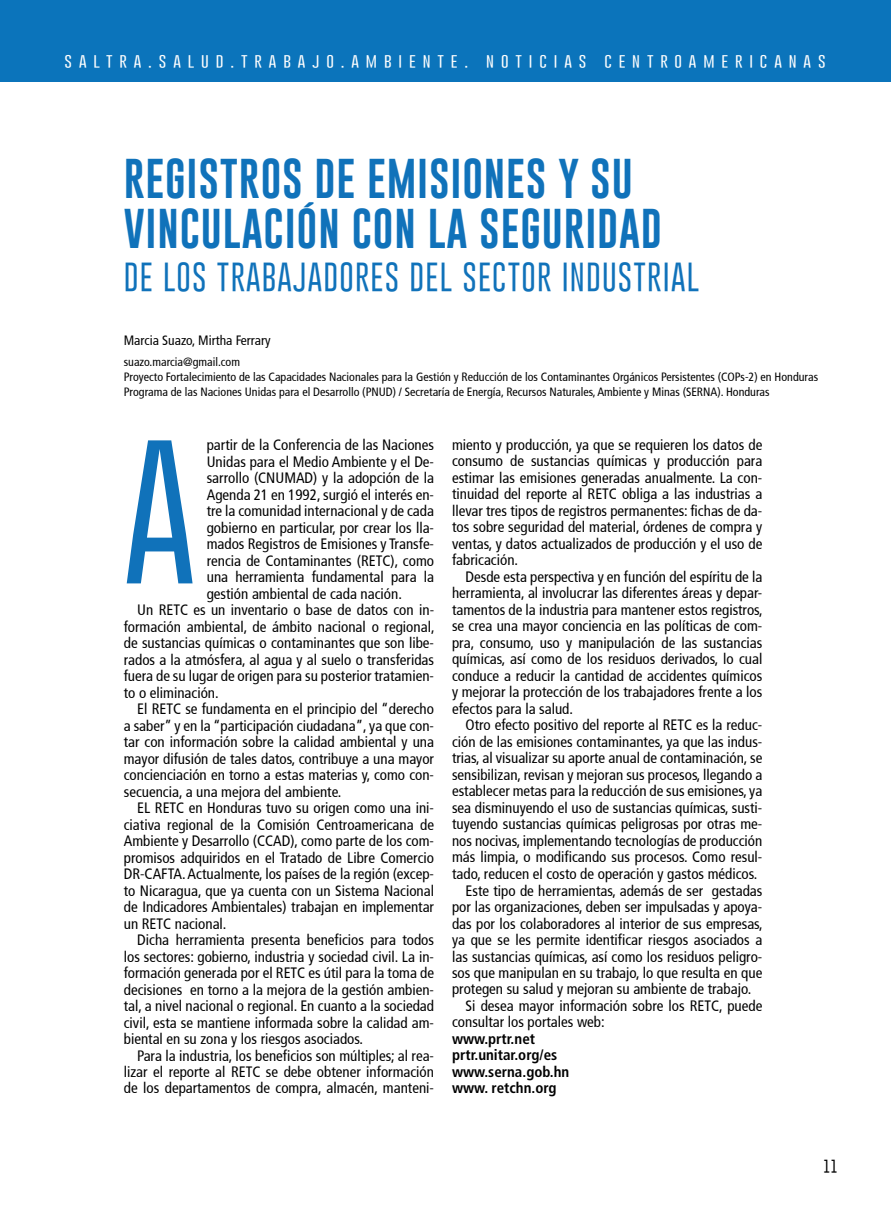
<style>
.page{position:relative;width:891px;height:1215px;background:#fff}
.page>*{position:absolute;margin:0;border:0;box-sizing:border-box;transform-origin:0 0}
.t1{font:300 157.35px "Gobold";color:#1072ba}
.t2{font:40.95px/49.1px "Gobold";letter-spacing:.02em;color:#1072ba}
.t3{font:300 31.5px "Gobold";letter-spacing:.04em;color:#1072ba}
.t4{font:300 15.6px "Gobold";letter-spacing:.42em;color:#fff;scale:1.05 1}
.t5{font:condensed 15px/16.5px "Frutiger";color:#000;text-align:justify}
.t6{font:700 condensed 15px/16.5px "Frutiger LT Std";color:#000}
.t7{font:300 14.25px "Gobold";color:#000}
.t8{font:condensed 13.5px "Frutiger";color:#000}
.t9{font:condensed 12px/15px "Frutiger";color:#000}
</style>
<div class="page">
<div style="left:0;top:0;width:891px;height:81px;background:#0b74bb"></div>
<p class="t4" style="left:65px;top:51px;width:726px">saltra.salud.trabajo.ambiente. noticias centroamericanas</p>
<h2 class="t2" style="left:124px;top:155px;width:540px">REGISTROS DE EMISIONES Y SU<br>VINCULACIÓN CON LA SEGURIDAD</h2>
<h3 class="t3" style="left:124px;top:258px;width:577px">DE LOS TRABAJADORES DEL SECTOR INDUSTRIAL</h3>
<p class="t8" style="left:124px;top:332px;width:148px">Marcia Suazo, Mirtha Ferrary</p>
<p class="t9" style="left:124px;top:355px;width:696px">suazo.marcia@gmail.com<br>Proyecto Fortalecimiento de las Capacidades Nacionales para la Gestión y Reducción de los Contaminantes Orgánicos Persistentes (COPs-2) en Honduras<br>Programa de las Naciones Unidas para el Desarrollo (PNUD) / Secretaría de Energía, Recursos Naturales, Ambiente y Minas (SERNA). Honduras</p>
<p class="t5" style="left:207px;top:437px;width:229px">partir de la Conferencia de las Naciones</p>
<p class="t5" style="left:207px;top:453px;width:229px">Unidas para el Medio Ambiente y el De-</p>
<p class="t5" style="left:207px;top:470px;width:229px">sarrollo (CNUMAD) y la adopción de la</p>
<p class="t5" style="left:207px;top:486px;width:229px">Agenda 21 en 1992, surgió el interés en-</p>
<p class="t5" style="left:207px;top:503px;width:229px">tre la comunidad internacional y de cada</p>
<p class="t5" style="left:207px;top:519px;width:229px">gobierno en particular, por crear los lla-</p>
<p class="t5" style="left:207px;top:536px;width:229px">mados Registros de Emisiones y Transfe-</p>
<p class="t5" style="left:207px;top:552px;width:229px">rencia de Contaminantes (RETC), como</p>
<p class="t5" style="left:207px;top:569px;width:229px">una herramienta fundamental para la</p>
<p class="t5" style="left:207px;top:585px;width:197px">gestión ambiental de cada nación.</p>
<p class="t5" style="left:137px;top:602px;width:298px">Un RETC es un inventario o base de datos con in-</p>
<p class="t5" style="left:124px;top:618px;width:312px">formación ambiental, de ámbito nacional o regional,</p>
<p class="t5" style="left:124px;top:635px;width:312px">de sustancias químicas o contaminantes que son libe-</p>
<p class="t5" style="left:124px;top:651px;width:312px">rados a la atmósfera, al agua y al suelo o transferidas</p>
<p class="t5" style="left:124px;top:668px;width:312px">fuera de su lugar de origen para su posterior tratamien-</p>
<p class="t5" style="left:124px;top:684px;width:96px">to o eliminación.</p>
<p class="t5" style="left:137px;top:701px;width:298px">El RETC se fundamenta en el principio del “derecho</p>
<p class="t5" style="left:124px;top:717px;width:312px">a saber” y en la “participación ciudadana”, ya que con-</p>
<p class="t5" style="left:124px;top:734px;width:312px">tar con información sobre la calidad ambiental y una</p>
<p class="t5" style="left:124px;top:750px;width:312px">mayor difusión de tales datos, contribuye a una mayor</p>
<p class="t5" style="left:124px;top:767px;width:312px">concienciación en torno a estas materias y, como con-</p>
<p class="t5" style="left:124px;top:783px;width:219px">secuencia, a una mejora del ambiente.</p>
<p class="t5" style="left:137px;top:800px;width:298px">EL RETC en Honduras tuvo su origen como una ini-</p>
<p class="t5" style="left:124px;top:816px;width:312px">ciativa regional de la Comisión Centroamericana de</p>
<p class="t5" style="left:124px;top:833px;width:312px">Ambiente y Desarrollo (CCAD), como parte de los com-</p>
<p class="t5" style="left:124px;top:849px;width:312px">promisos adquiridos en el Tratado de Libre Comercio</p>
<p class="t5" style="left:124px;top:866px;width:312px">DR-CAFTA. Actualmente, los países de la región (excep-</p>
<p class="t5" style="left:124px;top:882px;width:312px">to Nicaragua, que ya cuenta con un Sistema Nacional</p>
<p class="t5" style="left:124px;top:899px;width:312px">de Indicadores Ambientales) trabajan en implementar</p>
<p class="t5" style="left:124px;top:915px;width:104px">un RETC nacional.</p>
<p class="t5" style="left:137px;top:932px;width:298px">Dicha herramienta presenta beneficios para todos</p>
<p class="t5" style="left:124px;top:948px;width:312px">los sectores: gobierno, industria y sociedad civil. La in-</p>
<p class="t5" style="left:124px;top:965px;width:312px">formación generada por el RETC es útil para la toma de</p>
<p class="t5" style="left:124px;top:981px;width:312px">decisiones en torno a la mejora de la gestión ambien-</p>
<p class="t5" style="left:124px;top:998px;width:312px">tal, a nivel nacional o regional. En cuanto a la sociedad</p>
<p class="t5" style="left:124px;top:1014px;width:312px">civil, esta se mantiene informada sobre la calidad am-</p>
<p class="t5" style="left:124px;top:1031px;width:241px">biental en su zona y los riesgos asociados.</p>
<p class="t5" style="left:137px;top:1047px;width:298px">Para la industria, los beneficios son múltiples; al rea-</p>
<p class="t5" style="left:124px;top:1064px;width:312px">lizar el reporte al RETC se debe obtener información</p>
<p class="t5" style="left:124px;top:1080px;width:312px">de los departamentos de compra, almacén, manteni-</p>
<h1 class="t1" style="left:124px;top:415px;width:74px">A</h1>
<p class="t5" style="left:452px;top:437px;width:312px">miento y producción, ya que se requieren los datos de consumo de sustancias químicas y producción para estimar las emisiones generadas anualmente. La con&shy;tinuidad del reporte al RETC obliga a las industrias a llevar tres tipos de registros permanentes: fichas de da&shy;tos sobre seguridad del material, órdenes de compra y ventas, y datos actualizados de producción y el uso de fabricación.</p>
<p class="t5" style="left:452px;top:569px;width:312px;text-indent:14px">Desde esta perspectiva y en función del espíritu de la herramienta, al involucrar las diferentes áreas y depar&shy;tamentos de la industria para mantener estos registros, se crea una mayor conciencia en las políticas de com&shy;pra, consumo, uso y manipulación de las sustancias químicas, así como de los residuos derivados, lo cual conduce a reducir la cantidad de accidentes químicos y mejorar la protección de los trabajadores frente a los efectos para la salud.</p>
<p class="t5" style="left:466px;top:717px;width:298px">Otro efecto positivo del reporte al RETC es la reduc-</p>
<p class="t5" style="left:452px;top:734px;width:312px">ción de las emisiones contaminantes, ya que las indus-</p>
<p class="t5" style="left:452px;top:750px;width:312px">trias, al visualizar su aporte anual de contaminación, se</p>
<p class="t5" style="left:452px;top:767px;width:312px">sensibilizan, revisan y mejoran sus procesos, llegando a</p>
<p class="t5" style="left:452px;top:783px;width:312px">establecer metas para la reducción de sus emisiones, ya</p>
<p class="t5" style="left:452px;top:800px;width:312px">sea disminuyendo el uso de sustancias químicas, susti-</p>
<p class="t5" style="left:452px;top:816px;width:312px">tuyendo sustancias químicas peligrosas por otras me-</p>
<p class="t5" style="left:452px;top:833px;width:312px">nos nocivas, implementando tecnologías de producción</p>
<p class="t5" style="left:452px;top:849px;width:312px">más limpia, o modificando sus procesos. Como resul-</p>
<p class="t5" style="left:452px;top:866px;width:307px">tado, reducen el costo de operación y gastos médicos.</p>
<p class="t5" style="left:466px;top:882px;width:298px">Este tipo de herramientas, además de ser gestadas</p>
<p class="t5" style="left:452px;top:899px;width:312px">por las organizaciones, deben ser impulsadas y apoya-</p>
<p class="t5" style="left:452px;top:915px;width:312px">das por los colaboradores al interior de sus empresas,</p>
<p class="t5" style="left:452px;top:932px;width:312px">ya que se les permite identificar riesgos asociados a</p>
<p class="t5" style="left:452px;top:948px;width:312px">las sustancias químicas, así como los residuos peligro-</p>
<p class="t5" style="left:452px;top:965px;width:312px">sos que manipulan en su trabajo, lo que resulta en que</p>
<p class="t5" style="left:452px;top:981px;width:301px">protegen su salud y mejoran su ambiente de trabajo.</p>
<p class="t5" style="left:466px;top:998px;width:298px">Si desea mayor información sobre los RETC, puede</p>
<p class="t5" style="left:452px;top:1014px;width:154px">consultar los portales web:</p>
<p class="t6" style="left:452px;top:1031px;width:119px">www.prtr.net prtr.unitar.org/es www.serna.gob.hn www. retchn.org</p>
<p class="t7" style="left:823px;top:1158px;width:15px">11</p>
</div>
